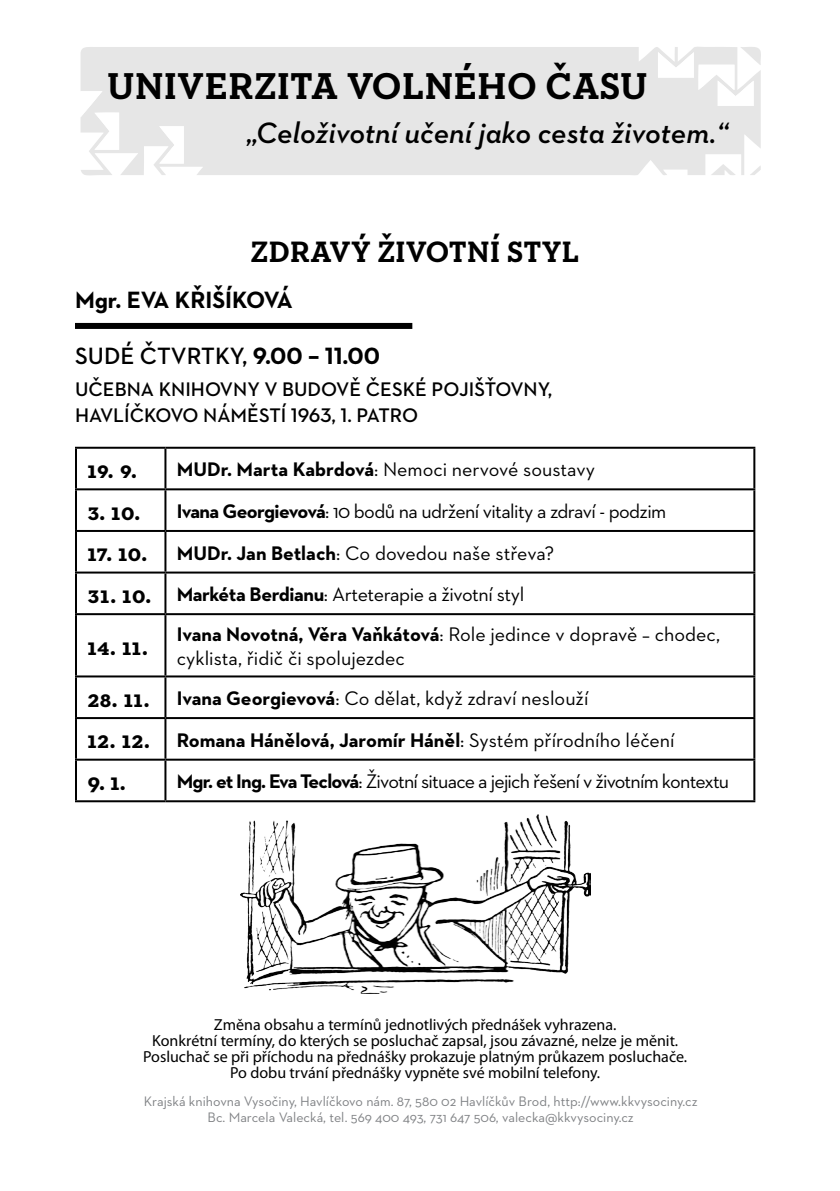
<style>
.page{position:relative;width:840px;height:1191px;background:#fff}
.page>*{position:absolute;margin:0;border:0;box-sizing:border-box;transform-origin:0 0}
.t1{font:700 38px "Neutraface Slab Text";letter-spacing:.01em;color:#000}
.t2{font:italic 600 30px "Neutraface 2 Text";color:#000}
.t3{font:700 30px "Neutraface Slab Text";letter-spacing:.01em;color:#000}
.t4{font:700 24px "Neutraface Slab Text";letter-spacing:.005em;color:#000}
.t5{font:600 24px "Neutraface 2 Text";color:#000}
.t6{font:700 24px "Neutraface 2 Text";letter-spacing:-.005em;color:#000}
.t7{font:20px/24px "Neutraface 2 Text";letter-spacing:-.015em;color:#000}
.t8{font:600 20px/26px "Neutraface 2 Text";color:#000}
.t9{font:20px "Neutraface 2 Text";letter-spacing:-.04em;color:#000}
.t10{font:700 20px "Neutraface 2 Text";color:#000}
.t11{font:16px "Myriad Pro";color:#000}
.t12{font:14px/16.8px "Neutraface 2 Text";color:#808285;text-align:center}
.s1{font-weight:700}
.s2{font-weight:400}
</style>
<div class="page">
<div style="left:80px;top:47px;width:680px;height:129px;background:#e6e6e6"></div>
<svg style="left:657px;top:47px;width:103px;height:59px"></svg>
<svg style="left:80px;top:91px;width:39px;height:59px"></svg>
<svg style="left:159px;top:126px;width:25px;height:38px"></svg>
<svg style="left:710px;top:164px;width:25px;height:11px"></svg>
<svg style="left:749px;top:165px;width:11px;height:10px"></svg>
<hr style="left:164px;top:449px;width:2px;height:39px;background:#000">
<hr style="left:164px;top:490px;width:2px;height:40px;background:#000">
<hr style="left:164px;top:532px;width:2px;height:39px;background:#000">
<hr style="left:164px;top:573px;width:2px;height:40px;background:#000">
<hr style="left:164px;top:615px;width:2px;height:60px;background:#000">
<hr style="left:164px;top:677px;width:2px;height:40px;background:#000">
<hr style="left:164px;top:719px;width:2px;height:39px;background:#000">
<hr style="left:164px;top:760px;width:2px;height:40px;background:#000">
<hr style="left:75px;top:447px;width:90px;height:2px;background:#000">
<hr style="left:75px;top:449px;width:2px;height:39px;background:#000">
<hr style="left:165px;top:447px;width:590px;height:2px;background:#000">
<hr style="left:753px;top:449px;width:2px;height:39px;background:#000">
<hr style="left:75px;top:488px;width:90px;height:2px;background:#000">
<hr style="left:75px;top:490px;width:2px;height:40px;background:#000">
<hr style="left:165px;top:488px;width:590px;height:2px;background:#000">
<hr style="left:753px;top:490px;width:2px;height:40px;background:#000">
<hr style="left:75px;top:530px;width:90px;height:2px;background:#000">
<hr style="left:75px;top:532px;width:2px;height:39px;background:#000">
<hr style="left:165px;top:530px;width:590px;height:2px;background:#000">
<hr style="left:753px;top:532px;width:2px;height:39px;background:#000">
<hr style="left:75px;top:571px;width:90px;height:2px;background:#000">
<hr style="left:75px;top:573px;width:2px;height:40px;background:#000">
<hr style="left:165px;top:571px;width:590px;height:2px;background:#000">
<hr style="left:753px;top:573px;width:2px;height:40px;background:#000">
<hr style="left:75px;top:613px;width:90px;height:2px;background:#000">
<hr style="left:75px;top:615px;width:2px;height:60px;background:#000">
<hr style="left:165px;top:613px;width:590px;height:2px;background:#000">
<hr style="left:753px;top:615px;width:2px;height:60px;background:#000">
<hr style="left:75px;top:675px;width:90px;height:2px;background:#000">
<hr style="left:75px;top:677px;width:2px;height:40px;background:#000">
<hr style="left:165px;top:675px;width:590px;height:2px;background:#000">
<hr style="left:753px;top:677px;width:2px;height:40px;background:#000">
<hr style="left:75px;top:717px;width:90px;height:2px;background:#000">
<hr style="left:75px;top:719px;width:2px;height:39px;background:#000">
<hr style="left:165px;top:717px;width:590px;height:2px;background:#000">
<hr style="left:753px;top:719px;width:2px;height:39px;background:#000">
<hr style="left:75px;top:758px;width:90px;height:2px;background:#000">
<hr style="left:75px;top:760px;width:2px;height:40px;background:#000">
<hr style="left:165px;top:758px;width:590px;height:2px;background:#000">
<hr style="left:753px;top:760px;width:2px;height:40px;background:#000">
<hr style="left:75px;top:800px;width:90px;height:2px;background:#000">
<hr style="left:165px;top:800px;width:590px;height:2px;background:#000">
<div style="left:75px;top:323px;width:337px;height:6px;background:#000"></div>
<img style="left:240px;top:814px;width:350px;height:180px">
<h1 class="t1" style="left:107px;top:62px;width:542px">UNIVERZITA VOLNÉHO ČASU</h1>
<h2 class="t2" style="left:246px;top:114px;width:483px">„Celoživotní učení jako cesta životem.“</h2>
<p class="t3" style="left:251px;top:232px;width:330px">ZDRAVÝ ŽIVOTNÍ STYL</p>
<p class="t6" style="left:75px;top:284px;width:219px">Mgr. EVA KŘIŠÍKOVÁ</p>
<p class="t5" style="left:75px;top:341px;width:306px">SUDÉ ČTVRTKY, <span class="s1">9.00 – 11.00</span></p>
<p class="t8" style="left:75px;top:376px;width:478px">UČEBNA KNIHOVNY V BUDOVĚ ČESKÉ POJIŠŤOVNY,<br>HAVLÍČKOVO NÁMĚSTÍ 1963, 1. PATRO</p>
<p class="t4" style="left:87px;top:454px;width:51px">19. 9.</p>
<p class="t7" style="left:177px;top:457px;width:419px"><span class="s1">MUDr. Marta Kabrdová</span>: Nemoci nervové soustavy</p>
<p class="t4" style="left:87px;top:496px;width:55px">3. 10.</p>
<p class="t7" style="left:177px;top:499px;width:491px"><span class="s1">Ivana Georgievová</span>: 10 bodů na udržení vitality a zdraví - podzim</p>
<p class="t4" style="left:87px;top:537px;width:62px">17. 10.</p>
<p class="t7" style="left:177px;top:540px;width:378px"><span class="s1">MUDr. Jan Betlach</span>: Co dovedou naše střeva?</p>
<p class="t4" style="left:87px;top:579px;width:66px">31. 10.</p>
<p class="t7" style="left:177px;top:582px;width:349px"><span class="s1">Markéta Berdianu</span>: Arteterapie a životní styl</p>
<p class="t4" style="left:87px;top:631px;width:62px">14. 11.</p>
<p class="t7" style="left:177px;top:622px;width:544px"><span class="s1">Ivana Novotná, Věra Vaňkátová</span>: Role jedince v dopravě – chodec, cyklista, řidič či spolujezdec</p>
<p class="t4" style="left:87px;top:683px;width:64px">28. 11.</p>
<p class="t7" style="left:177px;top:686px;width:413px"><span class="s1">Ivana Georgievová</span>: Co dělat, když zdraví neslouží</p>
<p class="t4" style="left:87px;top:724px;width:64px">12. 12.</p>
<p class="t10" style="left:177px;top:727px;width:499px">Romana Hánělová, Jaromír Háněl<span class="s2">: Systém přírodního léčení</span></p>
<p class="t4" style="left:87px;top:766px;width:40px">9. 1.</p>
<p class="t9" style="left:177px;top:769px;width:553px"><span class="s1">Mgr. et Ing. Eva Teclová</span>: Životní situace a jejich řešení v životním kontextu</p>
<p class="t11" style="left:214px;top:1014px;width:403px">Změna obsahu a termínů jednotlivých přednášek vyhrazena.</p>
<p class="t11" style="left:152px;top:1030px;width:527px">Konkrétní termíny, do kterých se posluchač zapsal, jsou závazné, nelze je měnit.</p>
<p class="t11" style="left:143px;top:1046px;width:545px">Posluchač se při příchodu na přednášky prokazuje platným průkazem posluchače.</p>
<p class="t11" style="left:230px;top:1062px;width:371px">Po dobu trvání přednášky vypněte své mobilní telefony.</p>
<p class="t12" style="left:144px;top:1092px;width:554px">Krajská knihovna Vysočiny, Havlíčkovo nám. 87, 580 02 Havlíčkův Brod, http://www.kkvysociny.cz<br>Bc. Marcela Valecká, tel. 569 400 493, 731 647 506, valecka@kkvysociny.cz</p>
</div>
